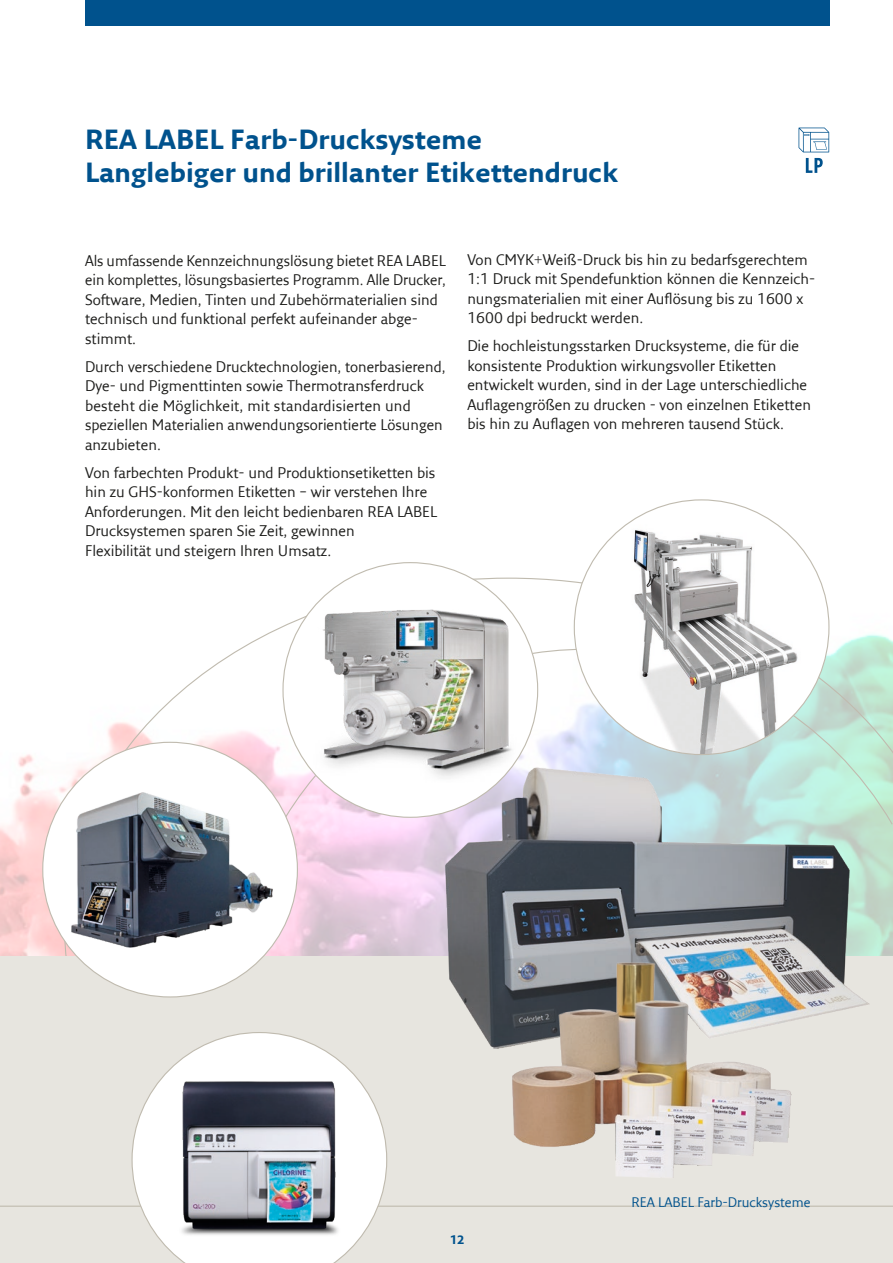
<style>
.page{position:relative;width:893px;height:1263px;background:#fff}
.page>*{position:absolute;margin:0;border:0;box-sizing:border-box;transform-origin:0 0}
.t1{font:700 27px/33px "Fresco Sans LF";color:#00528d}
.t2{font:15px/19.5px "Fresco Sans LF";color:#1d1d1b}
.t3{font:13.5px "Fresco Sans LF";color:#00528d}
.t4{font:700 12px "Fresco Sans LF";color:#00528d}
</style>
<div class="page">
<img style="left:0;top:754px;width:63px;height:203px">
<svg style="left:63px;top:577px;width:830px;height:380px"></svg>
<div style="left:0;top:957px;width:893px;height:306px;background:#e7e5df"></div>
<div style="left:43px;top:742px;width:254px;height:255px;background:#fff;border-radius:50%"></div>
<img style="left:66px;top:793px;width:213px;height:156px">
<div style="left:64px;top:791px;width:217px;height:160px;border:1px solid #fff"></div>
<div style="left:574px;top:500px;width:255px;height:254px;background:#fff;border-radius:50%"></div>
<img style="left:601px;top:518px;width:213px;height:236px">
<div style="left:283px;top:563px;width:255px;height:254px;background:#fff;border-radius:50%"></div>
<img style="left:313px;top:609px;width:208px;height:174px">
<hr style="left:0;top:1205px;width:893px;height:2px;background:#c0bbaf">
<svg style="left:131px;top:1032px;width:256px;height:231px"></svg>
<img style="left:433px;top:760px;width:442px;height:289px">
<img style="left:499px;top:957px;width:296px;height:221px">
<div style="left:85px;top:0;width:744px;height:26px;background:#00528d"></div>
<svg style="left:806px;top:158px;width:17px;height:15px"></svg>
<svg style="left:798px;top:128px;width:31px;height:24px"></svg>
<h1 class="t1" style="left:85px;top:122px;width:535px">REA LABEL Farb-Drucksysteme<br>Langlebiger und brillanter Etikettendruck</h1>
<p class="t2" style="left:85px;top:250px;width:362px">Als umfassende Kennzeichnungslösung bietet REA LABEL ein komplettes, lösungsbasiertes Programm. Alle Drucker, Software, Medien, Tinten und Zubehörmaterialien sind technisch und funktional perfekt aufeinander abge&shy;stimmt.</p>
<p class="t2" style="left:85px;top:356px;width:362px">Durch verschiedene Drucktechnologien, tonerbasierend, Dye- und Pigmenttinten sowie Thermotransferdruck besteht die Möglichkeit, mit standardisierten und speziellen Materialien anwendungsorientierte Lösungen anzubieten.</p>
<p class="t2" style="left:85px;top:462px;width:353px">Von farbechten Produkt- und Produktionsetiketten bis hin zu GHS-konformen Etiketten – wir verstehen Ihre Anforderungen. Mit den leicht bedienbaren REA LABEL Drucksystemen sparen Sie Zeit, gewinnen<br>Flexibilität und steigern Ihren Umsatz.</p>
<p class="t2" style="left:467px;top:249px;width:349px">Von CMYK+Weiß-Druck bis hin zu bedarfsgerechtem 1:1 Druck mit Spendefunktion können die Kennzeich&shy;nungsmaterialien mit einer Auflösung bis zu 1600 x 1600 dpi bedruckt werden.</p>
<p class="t2" style="left:467px;top:336px;width:345px">Die hochleistungsstarken Drucksysteme, die für die konsistente Produktion wirkungsvoller Etiketten entwickelt wurden, sind in der Lage unterschiedliche Auflagengrößen zu drucken - von einzelnen Etiketten bis hin zu Auflagen von mehreren tausend Stück.</p>
<p class="t3" style="left:631px;top:1194px;width:181px">REA LABEL Farb-Drucksysteme</p>
<p class="t4" style="left:450px;top:1233px;width:16px">12</p>
</div>
